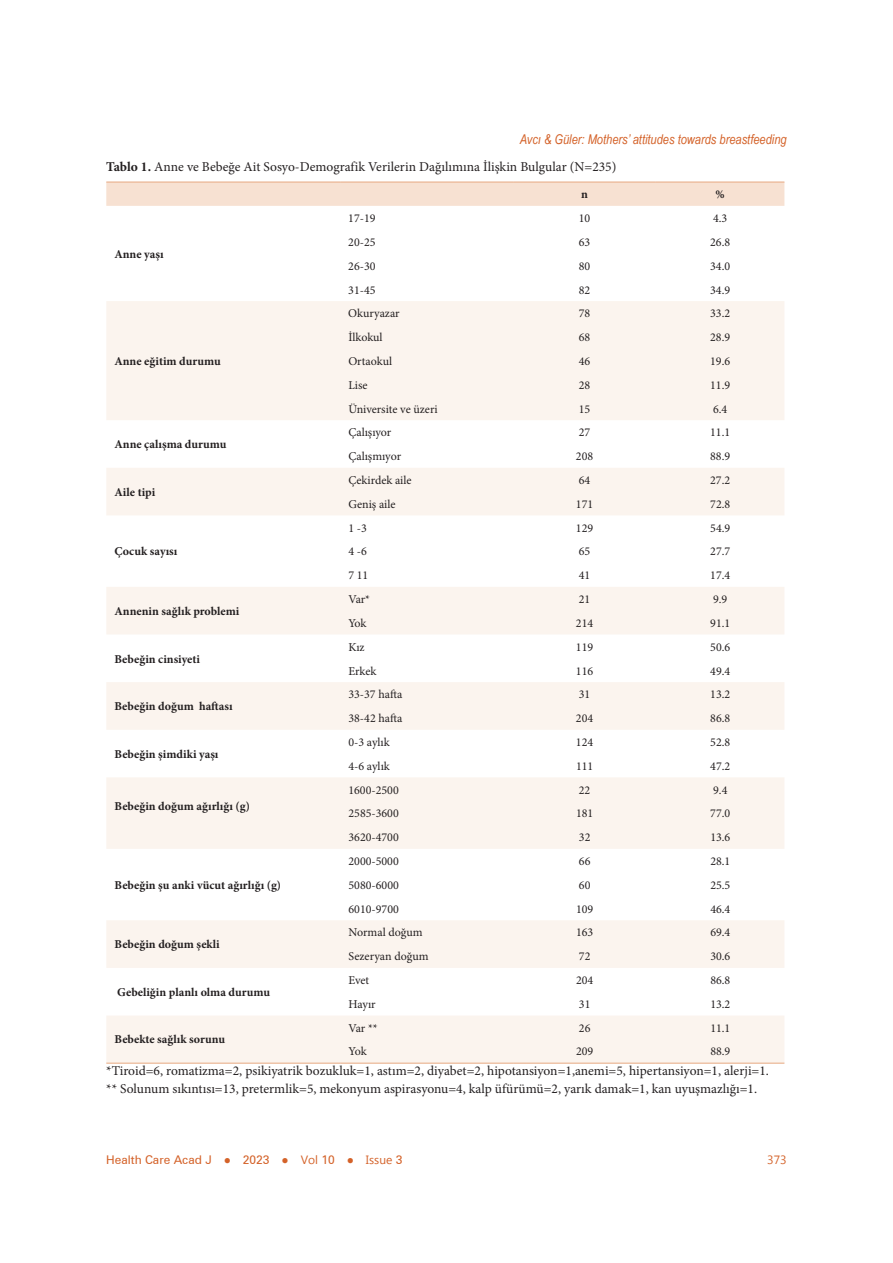
<style>
.page{position:relative;width:893px;height:1263px;background:#fff}
.page>*{position:absolute;margin:0;border:0;box-sizing:border-box;transform-origin:0 0}
.t1{font:13.5px/17.7px "Minion Pro";color:#231f20}
.t2{font:italic 13.5px "Arial Narrow";color:#d46229}
.t3{font:12px "Minion Pro";color:#231f20}
.t4{font:700 12px "Minion Pro";color:#231f20}
.t5{font:12px "Zurich BT";color:#d46229}
.t6{font:12px "Lao UI";color:#d46229}
.s1{font-weight:700}
.s2{font-family:"Sylfaen"}
.s3{font-family:"Lao UI"}
</style>
<div class="page">
<div style="left:106px;top:183px;width:678px;height:23px;background:#f7e1d2"></div>
<svg style="left:106px;top:301px;width:678px;height:762px;fill:#fbf4ee"></svg>
<hr style="left:106px;top:182px;width:234px;height:1px;background:#e7a880">
<hr style="left:340px;top:182px;width:173px;height:1px;background:#e7a880">
<hr style="left:513px;top:182px;width:143px;height:1px;background:#e7a880">
<hr style="left:656px;top:182px;width:128px;height:1px;background:#e7a880">
<hr style="left:340px;top:1063px;width:173px;height:1px;background:#e7a880">
<hr style="left:513px;top:1063px;width:143px;height:1px;background:#e7a880">
<hr style="left:656px;top:1063px;width:128px;height:1px;background:#e7a880">
<hr style="left:106px;top:1063px;width:234px;height:1px;background:#e7a880">
<p class="t2" style="left:520px;top:130px;width:268px">Avcı &amp; Güler: Mothers’ attitudes towards breastfeeding</p>
<p class="t1" style="left:106px;top:158px;width:512px"><span class="s1">Tablo 1.</span> Anne ve Bebeğe Ait Sosyo-Demografik Verilerin Dağılımına İlişkin Bulgular (N=235)</p>
<p class="t4" style="left:581px;top:186px;width:8px">n</p>
<p class="t4" style="left:715px;top:186px;width:11px">%</p>
<p class="t4" style="left:114px;top:246px;width:51px">Anne yaşı</p>
<p class="t4" style="left:114px;top:353px;width:108px">Anne eğitim durumu</p>
<p class="t4" style="left:114px;top:436px;width:113px">Anne çalışma durumu</p>
<p class="t4" style="left:114px;top:484px;width:42px">Aile tipi</p>
<p class="t4" style="left:115px;top:543px;width:64px">Çocuk sayısı</p>
<p class="t4" style="left:115px;top:603px;width:126px">Annenin sağlık problemi</p>
<p class="t4" style="left:115px;top:650px;width:87px">Bebeğin cinsiyeti</p>
<p class="t4" style="left:115px;top:698px;width:120px">Bebeğin doğum haftası</p>
<p class="t4" style="left:115px;top:746px;width:105px">Bebeğin şimdiki yaşı</p>
<p class="t4" style="left:115px;top:798px;width:137px">Bebeğin doğum ağırlığı (g)</p>
<p class="t4" style="left:115px;top:876px;width:168px">Bebeğin şu anki vücut ağırlığı (g)</p>
<p class="t4" style="left:115px;top:936px;width:107px">Bebeğin doğum şekli</p>
<p class="t4" style="left:117px;top:984px;width:154px">Gebeliğin planlı olma durumu</p>
<p class="t3" style="left:348px;top:210px;width:29px">17-19</p>
<p class="t3" style="left:579px;top:210px;width:13px">10</p>
<p class="t3" style="left:713px;top:210px;width:16px">4.3</p>
<p class="t3" style="left:348px;top:234px;width:29px">20-25</p>
<p class="t3" style="left:579px;top:234px;width:13px">63</p>
<p class="t3" style="left:710px;top:234px;width:22px">26.8</p>
<p class="t3" style="left:348px;top:258px;width:29px">26-30</p>
<p class="t3" style="left:579px;top:258px;width:13px">80</p>
<p class="t3" style="left:710px;top:258px;width:22px">34.0</p>
<p class="t3" style="left:348px;top:282px;width:29px">31-45</p>
<p class="t3" style="left:579px;top:282px;width:13px">82</p>
<p class="t3" style="left:710px;top:282px;width:22px">34.9</p>
<p class="t3" style="left:348px;top:305px;width:53px">Okuryazar</p>
<p class="t3" style="left:579px;top:305px;width:13px">78</p>
<p class="t3" style="left:710px;top:305px;width:22px">33.2</p>
<p class="t3" style="left:348px;top:329px;width:36px">İlkokul</p>
<p class="t3" style="left:579px;top:329px;width:13px">68</p>
<p class="t3" style="left:710px;top:329px;width:22px">28.9</p>
<p class="t3" style="left:348px;top:353px;width:45px">Ortaokul</p>
<p class="t3" style="left:579px;top:353px;width:13px">46</p>
<p class="t3" style="left:710px;top:353px;width:22px">19.6</p>
<p class="t3" style="left:348px;top:377px;width:21px">Lise</p>
<p class="t3" style="left:579px;top:377px;width:13px">28</p>
<p class="t3" style="left:710px;top:377px;width:22px">11.9</p>
<p class="t3" style="left:348px;top:401px;width:91px">Üniversite ve üzeri</p>
<p class="t3" style="left:579px;top:401px;width:13px">15</p>
<p class="t3" style="left:713px;top:401px;width:16px">6.4</p>
<p class="t3" style="left:348px;top:425px;width:44px">Çalışıyor</p>
<p class="t3" style="left:579px;top:425px;width:13px">27</p>
<p class="t3" style="left:710px;top:425px;width:22px">11.1</p>
<p class="t3" style="left:348px;top:448px;width:54px">Çalışmıyor</p>
<p class="t3" style="left:576px;top:448px;width:19px">208</p>
<p class="t3" style="left:710px;top:448px;width:22px">88.9</p>
<p class="t3" style="left:348px;top:472px;width:65px">Çekirdek aile</p>
<p class="t3" style="left:579px;top:472px;width:13px">64</p>
<p class="t3" style="left:710px;top:472px;width:22px">27.2</p>
<p class="t3" style="left:348px;top:496px;width:49px">Geniş aile</p>
<p class="t3" style="left:576px;top:496px;width:19px">171</p>
<p class="t3" style="left:710px;top:496px;width:22px">72.8</p>
<p class="t3" style="left:348px;top:520px;width:20px">1 -3</p>
<p class="t3" style="left:576px;top:520px;width:19px">129</p>
<p class="t3" style="left:710px;top:520px;width:22px">54.9</p>
<p class="t3" style="left:348px;top:544px;width:20px">4 -6</p>
<p class="t3" style="left:579px;top:544px;width:13px">65</p>
<p class="t3" style="left:710px;top:544px;width:22px">27.7</p>
<p class="t3" style="left:348px;top:567px;width:22px">7 11</p>
<p class="t3" style="left:579px;top:567px;width:13px">41</p>
<p class="t3" style="left:710px;top:567px;width:22px">17.4</p>
<p class="t3" style="left:348px;top:591px;width:23px">Var*</p>
<p class="t3" style="left:579px;top:591px;width:13px">21</p>
<p class="t3" style="left:713px;top:591px;width:16px">9.9</p>
<p class="t3" style="left:348px;top:615px;width:20px">Yok</p>
<p class="t3" style="left:576px;top:615px;width:19px">214</p>
<p class="t3" style="left:710px;top:615px;width:22px">91.1</p>
<p class="t3" style="left:348px;top:639px;width:18px">Kız</p>
<p class="t3" style="left:576px;top:639px;width:19px">119</p>
<p class="t3" style="left:710px;top:639px;width:22px">50.6</p>
<p class="t3" style="left:348px;top:663px;width:30px">Erkek</p>
<p class="t3" style="left:576px;top:663px;width:19px">116</p>
<p class="t3" style="left:710px;top:663px;width:22px">49.4</p>
<p class="t3" style="left:348px;top:686px;width:55px">33-37 hafta</p>
<p class="t3" style="left:579px;top:686px;width:13px">31</p>
<p class="t3" style="left:710px;top:686px;width:22px">13.2</p>
<p class="t3" style="left:348px;top:710px;width:55px">38-42 hafta</p>
<p class="t3" style="left:576px;top:710px;width:19px">204</p>
<p class="t3" style="left:710px;top:710px;width:22px">86.8</p>
<p class="t3" style="left:348px;top:734px;width:43px">0-3 aylık</p>
<p class="t3" style="left:576px;top:734px;width:19px">124</p>
<p class="t3" style="left:710px;top:734px;width:22px">52.8</p>
<p class="t3" style="left:348px;top:758px;width:43px">4-6 aylık</p>
<p class="t3" style="left:576px;top:758px;width:19px">111</p>
<p class="t3" style="left:710px;top:758px;width:22px">47.2</p>
<p class="t3" style="left:348px;top:782px;width:52px">1600-2500</p>
<p class="t3" style="left:579px;top:782px;width:13px">22</p>
<p class="t3" style="left:713px;top:782px;width:16px">9.4</p>
<p class="t3" style="left:348px;top:805px;width:52px">2585-3600</p>
<p class="t3" style="left:576px;top:805px;width:19px">181</p>
<p class="t3" style="left:710px;top:805px;width:22px">77.0</p>
<p class="t3" style="left:348px;top:829px;width:52px">3620-4700</p>
<p class="t3" style="left:579px;top:829px;width:13px">32</p>
<p class="t3" style="left:710px;top:829px;width:22px">13.6</p>
<p class="t3" style="left:348px;top:853px;width:52px">2000-5000</p>
<p class="t3" style="left:579px;top:853px;width:13px">66</p>
<p class="t3" style="left:710px;top:853px;width:22px">28.1</p>
<p class="t3" style="left:348px;top:877px;width:52px">5080-6000</p>
<p class="t3" style="left:579px;top:877px;width:13px">60</p>
<p class="t3" style="left:710px;top:877px;width:22px">25.5</p>
<p class="t3" style="left:348px;top:901px;width:52px">6010-9700</p>
<p class="t3" style="left:576px;top:901px;width:19px">109</p>
<p class="t3" style="left:710px;top:901px;width:22px">46.4</p>
<p class="t3" style="left:348px;top:925px;width:76px">Normal doğum</p>
<p class="t3" style="left:576px;top:925px;width:19px">163</p>
<p class="t3" style="left:710px;top:925px;width:22px">69.4</p>
<p class="t3" style="left:348px;top:948px;width:82px">Sezeryan doğum</p>
<p class="t3" style="left:579px;top:948px;width:13px">72</p>
<p class="t3" style="left:710px;top:948px;width:22px">30.6</p>
<p class="t3" style="left:348px;top:972px;width:22px">Evet</p>
<p class="t3" style="left:576px;top:972px;width:19px">204</p>
<p class="t3" style="left:710px;top:972px;width:22px">86.8</p>
<p class="t3" style="left:349px;top:996px;width:29px">Hayır</p>
<p class="t3" style="left:579px;top:996px;width:13px">31</p>
<p class="t3" style="left:710px;top:996px;width:22px">13.2</p>
<p class="t3" style="left:349px;top:1020px;width:31px">Var **</p>
<p class="t3" style="left:579px;top:1020px;width:13px">26</p>
<p class="t3" style="left:710px;top:1020px;width:22px">11.1</p>
<p class="t3" style="left:349px;top:1043px;width:20px">Yok</p>
<p class="t3" style="left:576px;top:1043px;width:19px">209</p>
<p class="t3" style="left:710px;top:1043px;width:22px">88.9</p>
<p class="t1" style="left:106px;top:1062px;width:664px">*Tiroid=6, romatizma=2, psikiyatrik bozukluk=1, astım=2, diyabet=2, hipotansiyon=1,anemi=5, hipertansiyon=1, alerji=1. ** Solunum sıkıntısı=13, pretermlik=5, mekonyum aspirasyonu=4, kalp üfürümü=2, yarık damak=1, kan uyuşmazlığı=1.</p>
<p class="t4" style="left:115px;top:1031px;width:112px">Bebekte sağlık sorunu</p>
<p class="t5" style="left:106px;top:1153px;width:298px">Health Care Acad J <span class="s2">●</span> 2023 <span class="s2">●</span> <span class="s3">Vol</span> 10 <span class="s2">●</span> <span class="s3">Issue</span> 3</p>
<p class="t6" style="left:767px;top:1152px;width:21px">373</p>
</div>
